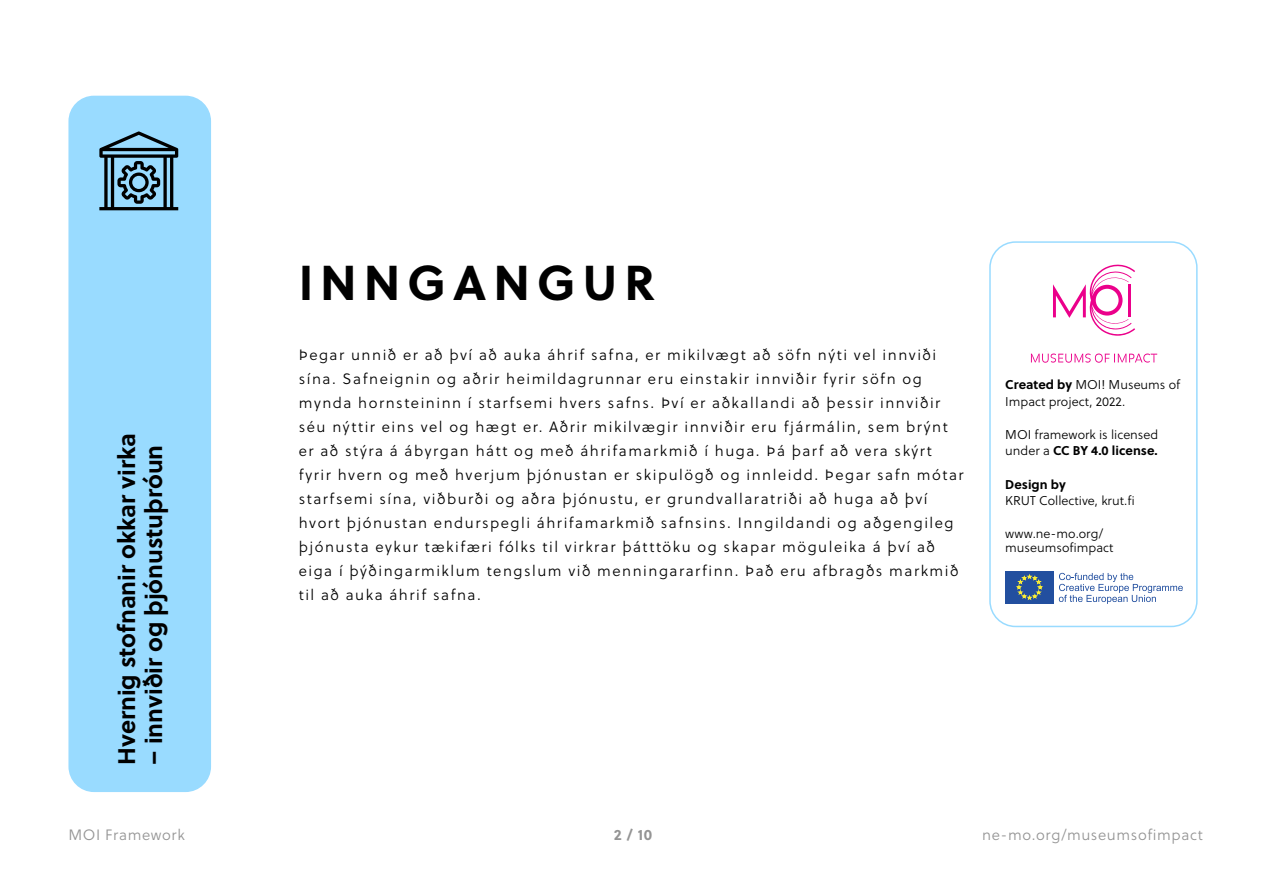
<style>
.page{position:relative;width:1263px;height:893px;background:#fff}
.page>*{position:absolute;margin:0;border:0;box-sizing:border-box;transform-origin:0 0}
.heading_big{font:700 48.9px "Soleil";letter-spacing:.14em;color:#000}
.t1{font:700 24px "Soleil";color:#000}
.paragraph_light{font:15px/24px "Soleil Lt";letter-spacing:.1em;color:#000}
.t2{font:15px "Soleil Lt";letter-spacing:.04em;color:#949494}
.t3{font:700 15px "Soleil";color:#949494}
.t4{font:12.75px/16.5px "Soleil Lt";color:#000}
.s1{font-family:"Soleil";font-weight:700}
</style>
<div class="page">
<div style="left:68px;top:96px;width:143px;height:696px;background:#99dbff;border-radius:26px"></div>
<svg style="left:99px;top:131px;width:79px;height:79px"></svg>
<svg style="left:1031px;top:354px;width:126px;height:9px"></svg>
<svg style="left:1053px;top:264px;width:82px;height:72px"></svg>
<div style="left:989px;top:241px;width:208px;height:386px;border:2px solid #99dbff;border-radius:26px"></div>
<div style="left:1005px;top:571px;width:49px;height:33px;background:#224f9f"></div>
<svg style="left:1017px;top:574px;width:25px;height:26px"></svg>
<svg style="left:1059px;top:573px;width:124px;height:31px"></svg>
<h2 class="t1" style="left:108px;top:765px;width:333px;rotate:-90deg">Hvernig stofnanir okkar virka</h2>
<h2 class="t1" style="left:135px;top:765px;width:322px;rotate:-90deg">– innviðir og þjónustuþróun</h2>
<p class="heading_big" style="left:299px;top:245px;width:358px">INNGANGUR</p>
<p class="paragraph_light" style="left:299px;top:343px;width:666px">Þegar unnið er að því að auka áhrif safna, er mikilvægt að söfn nýti vel innviði sína. Safneignin og aðrir heimildagrunnar eru einstakir innviðir fyrir söfn og mynda hornsteininn í starfsemi hvers safns. Því er aðkallandi að þessir innviðir séu nýttir eins vel og hægt er. Aðrir mikilvægir innviðir eru fjármálin, sem brýnt er að stýra á ábyrgan hátt og með áhrifamarkmið í huga. Þá þarf að vera skýrt fyrir hvern og með hverjum þjónustan er skipulögð og innleidd. Þegar safn mótar starfsemi sína, viðburði og aðra þjónustu, er grundvallaratriði að huga að því hvort þjónustan endurspegli áhrifamarkmið safnsins. Inngildandi og aðgengileg þjónusta eykur tækifæri fólks til virkrar þátttöku og skapar möguleika á því að eiga í þýðingarmiklum tengslum við menningararfinn. Það eru afbragðs markmið til að auka áhrif safna.</p>
<p class="t4" style="left:1005px;top:377px;width:177px"><span class="s1">Created by</span> MOI! Museums of<br>Impact project, 2022.</p>
<p class="t4" style="left:1005px;top:426px;width:155px">MOI framework is licensed under a <span class="s1">CC BY 4.0 license.</span></p>
<p class="t4" style="left:1005px;top:476px;width:131px"><span class="s1">Design by<br></span>KRUT Collective, krut.fi</p>
<p class="t4" style="left:1005px;top:527px;width:110px;line-height:13.5px">www.ne-mo.org/ museumsofimpact</p>
<p class="t2" style="left:68px;top:824px;width:118px">MOI Framework</p>
<p class="t3" style="left:614px;top:823px;width:40px">2 / 10</p>
<p class="t2" style="left:982px;top:824px;width:222px">ne-mo.org/museumsofimpact</p>
</div>
